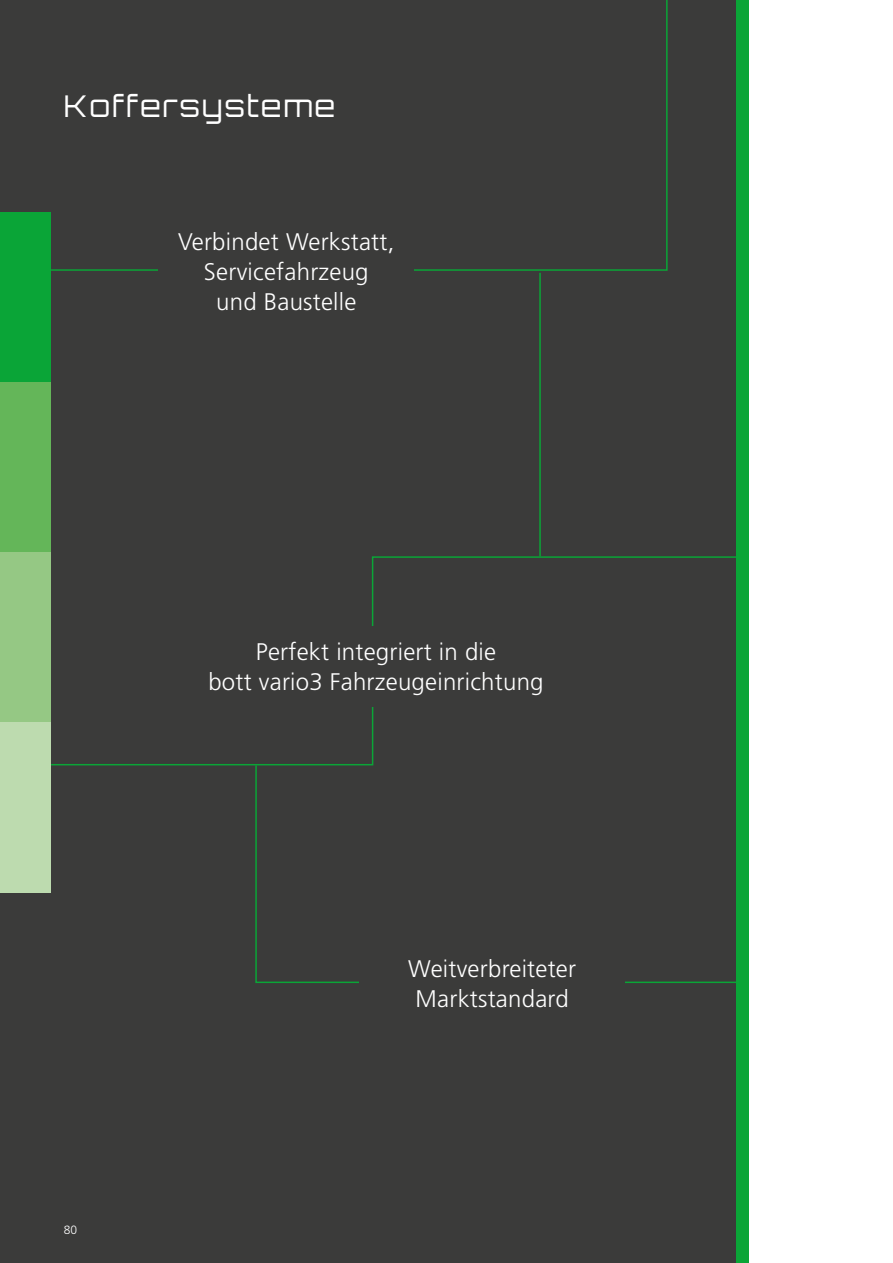
<style>
.page{position:relative;width:893px;height:1263px;background:#fff}
.page>*{position:absolute;margin:0;border:0;box-sizing:border-box;transform-origin:0 0}
.t1{font:300 30px "Orbitron CE";letter-spacing:.06em;color:#fff}
.t2{font:300 24px/30px "Frutiger LT Pro";letter-spacing:.01em;color:#fff;text-align:center}
.t3{font:300 12px "Frutiger LT Pro";color:#fff}
</style>
<div class="page">
<div style="left:0;top:0;width:736px;height:1263px;background:#3b3b3a"></div>
<div style="left:736px;top:0;width:12px;height:1263px;background:#0aa537"></div>
<div style="left:0;top:213px;width:51px;height:170px;background:#0aa537"></div>
<div style="left:0;top:383px;width:51px;height:170px;background:#64b659"></div>
<div style="left:0;top:553px;width:51px;height:170px;background:#95c884"></div>
<div style="left:0;top:723px;width:51px;height:170px;background:#bddbaf"></div>
<hr style="left:539px;top:273px;width:2px;height:283px;background:#0aa537">
<svg style="left:50px;top:0;width:618px;height:271px"></svg>
<svg style="left:50px;top:556px;width:699px;height:210px"></svg>
<svg style="left:255px;top:764px;width:488px;height:219px"></svg>
<div style="left:197px;top:626px;width:358px;height:81px;background:#3b3b3a"></div>
<div style="left:159px;top:215px;width:255px;height:111px;background:#3b3b3a"></div>
<div style="left:359px;top:949px;width:266px;height:68px;background:#3b3b3a"></div>
<p class="t1" style="left:64px;top:88px;width:273px">Koffersysteme</p>
<p class="t2" style="left:178px;top:227px;width:218px">Verbindet Werkstatt,<br>Servicefahrzeug<br>und Baustelle</p>
<p class="t2" style="left:208px;top:637px;width:337px">Perfekt integriert in die<br>bott vario3 Fahrzeugeinrichtung</p>
<p class="t3" style="left:64px;top:1222px;width:15px">80</p>
<p class="t2" style="left:408px;top:954px;width:170px">Weitverbreiteter<br>Marktstandard</p>
</div>
